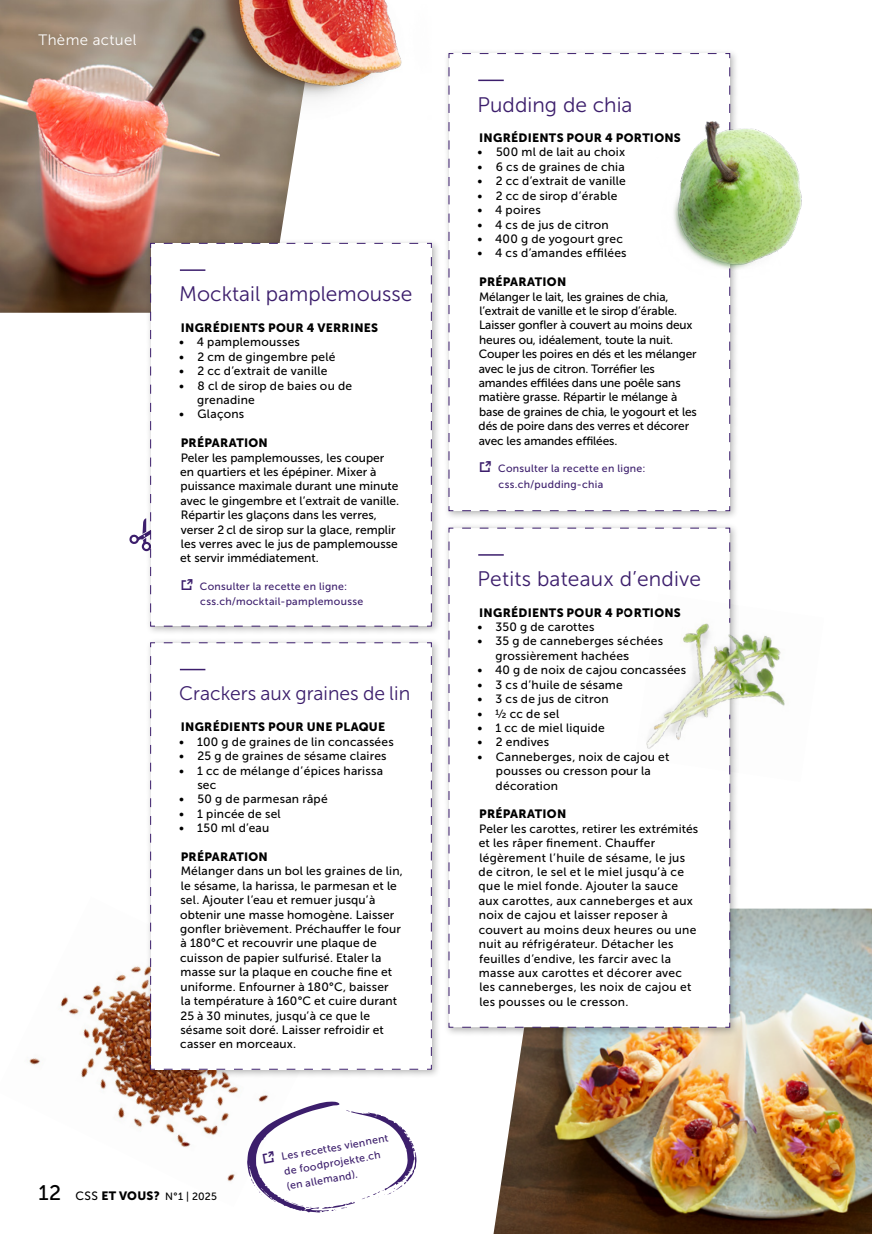
<style>
.page{position:relative;width:872px;height:1234px;background:#fff}
.page>*{position:absolute;margin:0;border:0;box-sizing:border-box;transform-origin:0 0}
.t1{font:24px "Icon CSS Link";color:#3c1e6c}
.t2{font:21px "Museo Sans 300";color:#3c1e6c}
.t3{font:19.5px "Museo Sans 300";color:#3c1e6c}
.t4{font:15px "Museo Sans 300";letter-spacing:.025em;color:#fff}
.t5{font:12px/14.4px "Museo Sans 500";letter-spacing:.015em;color:#000}
.t6{font:12px/14.4px "Museo Sans 500";letter-spacing:-.01em;color:#000}
.t7{font:12px "Museo Sans 900";letter-spacing:.02em;color:#000}
.t8{font:10.5px/15px "Museo Sans 500";letter-spacing:.03em;color:#3c1e6c}
.t9{font:10.5px "Museo Sans 500";color:#000}
.s1{font-size:21px}
.s2{font-size:12px}
.s3{font-family:"Museo Sans 900";font-size:12px}
</style>
<div class="page">
<img style="left:0;top:0;width:300px;height:313px">
<img style="left:493px;top:908px;width:379px;height:325px">
<img style="left:187px;top:0;width:215px;height:119px">
<img style="left:29px;top:966px;width:240px;height:216px">
<div style="left:145px;top:238px;width:296px;height:398px;background:#000;opacity:.3"></div>
<svg style="left:129px;top:252px;width:21px;height:360px"></svg>
<svg style="left:150px;top:242px;width:282px;height:384px"></svg>
<hr style="left:180px;top:269px;width:25px;height:2px;background:#3c1e6c">
<div style="left:443px;top:522px;width:296px;height:514px;background:#000;opacity:.3"></div>
<svg style="left:448px;top:527px;width:282px;height:500px"></svg>
<svg style="left:478px;top:554px;width:26px;height:1px"></svg>
<div style="left:145px;top:637px;width:296px;height:441px;background:#000;opacity:.3"></div>
<svg style="left:150px;top:642px;width:282px;height:427px"></svg>
<hr style="left:180px;top:668px;width:25px;height:2px;background:#3c1e6c">
<div style="left:443px;top:48px;width:296px;height:472px;background:#000;opacity:.3"></div>
<svg style="left:448px;top:53px;width:282px;height:458px"></svg>
<svg style="left:478px;top:80px;width:26px;height:1px"></svg>
<img style="left:634px;top:593px;width:151px;height:188px">
<img style="left:642px;top:85px;width:160px;height:228px">
<svg style="left:247px;top:1101px;width:169px;height:111px"></svg>
<p class="t4" style="left:38px;top:32px;width:100px">Thème actuel</p>
<h2 class="t2" style="left:179px;top:283px;width:235px">Mocktail pamplemousse</h2>
<p class="t7" style="left:181px;top:321px;width:199px">INGRÉDIENTS POUR 4 VERRINES</p>
<p class="t5" style="left:179px;top:335px;width:122px">• 4 pamplemousses</p>
<p class="t5" style="left:179px;top:349px;width:158px">• 2 cm de gingembre pelé</p>
<p class="t5" style="left:179px;top:364px;width:150px">• 2 cc d’extrait de vanille</p>
<p class="t5" style="left:197px;top:378px;width:156px;text-indent:-18px">• 8 cl de sirop de baies ou de grenadine</p>
<p class="t5" style="left:179px;top:407px;width:66px">• Glaçons</p>
<p class="t7" style="left:181px;top:436px;width:89px">PRÉPARATION</p>
<p class="t5" style="left:180px;top:450px;width:220px">Peler les pamplemousses, les couper en quartiers et les épépiner. Mixer à puissance maximale durant une minute avec le gingembre et l’extrait de vanille.<br>Répartir les glaçons dans les verres, verser 2 cl de sirop sur la glace, remplir les verres avec le jus de pamplemousse et servir immédiatement.</p>
<h1 class="t1" style="left:180px;top:571px;width:16px">z</h1>
<p class="t8" style="left:200px;top:579px;width:165px">Consulter la recette en ligne: css.ch/mocktail-pamplemousse</p>
<h3 class="t3" style="left:179px;top:682px;width:233px">Crackers aux graines de lin</h3>
<p class="t7" style="left:181px;top:720px;width:206px">INGRÉDIENTS POUR UNE PLAQUE</p>
<p class="t5" style="left:179px;top:734px;width:216px">• 100 g de graines de lin concassées</p>
<p class="t5" style="left:179px;top:748px;width:209px">• 25 g de graines de sésame claires</p>
<p class="t5" style="left:197px;top:763px;width:187px;text-indent:-18px">• 1 cc de mélange d’épices harissa sec</p>
<p class="t5" style="left:179px;top:791px;width:150px">• 50 g de parmesan râpé</p>
<p class="t5" style="left:179px;top:806px;width:103px">• 1 pincée de sel</p>
<p class="t5" style="left:179px;top:820px;width:92px">• 150 ml d’eau</p>
<p class="t7" style="left:181px;top:849px;width:89px">PRÉPARATION</p>
<p class="t5" style="left:180px;top:863px;width:224px">Mélanger dans un bol les graines de lin, le sésame, la harissa, le parmesan et le sel. Ajouter l’eau et remuer jusqu’à obtenir une masse homogène. Laisser gonfler brièvement. Préchauffer le four à 180°C et recouvrir une plaque de cuisson de papier sulfurisé. Etaler la masse sur la plaque en couche fine et uniforme. Enfourner à 180°C, baisser<br>la température à 160°C et cuire durant 25 à 30 minutes, jusqu’à ce que le sésame soit doré. Laisser refroidir et casser en morceaux.</p>
<p class="t9" style="left:38px;top:1190px;width:180px"><span class="s1">12</span> <span class="s2">CSS</span> <span class="s3">ET VOUS?</span> N° 1 | 2025</p>
<p class="t8" style="left:280px;top:1149px;width:110px;rotate:-10deg">Les recettes viennent de foodprojekte.ch (en allemand).</p>
<h2 class="t2" style="left:477px;top:93px;width:156px">Pudding de chia</h2>
<p class="t7" style="left:479px;top:131px;width:203px">INGRÉDIENTS POUR 4 PORTIONS</p>
<p class="t5" style="left:477px;top:145px;width:149px">• 500 ml de lait au choix</p>
<p class="t5" style="left:477px;top:159px;width:149px">• 6 cs de graines de chia</p>
<p class="t5" style="left:477px;top:174px;width:150px">• 2 cc d’extrait de vanille</p>
<p class="t5" style="left:477px;top:188px;width:141px">• 2 cc de sirop d’érable</p>
<p class="t5" style="left:477px;top:203px;width:65px">• 4 poires</p>
<p class="t5" style="left:477px;top:217px;width:133px">• 4 cs de jus de citron</p>
<p class="t5" style="left:477px;top:231px;width:147px">• 400 g de yogourt grec</p>
<p class="t5" style="left:477px;top:246px;width:150px">• 4 cs d’amandes effilées</p>
<p class="t7" style="left:479px;top:275px;width:89px">PRÉPARATION</p>
<p class="t6" style="left:478px;top:289px;width:220px">Mélanger le lait, les graines de chia, l’extrait de vanille et le sirop d’érable.<br>Laisser gonfler à couvert au moins deux heures ou, idéalement, toute la nuit.<br>Couper les poires en dés et les mélanger avec le jus de citron. Torréfier les amandes effilées dans une poêle sans matière grasse. Répartir le mélange à base de graines de chia, le yogourt et les dés de poire dans des verres et décorer avec les amandes effilées.</p>
<h1 class="t1" style="left:478px;top:453px;width:16px">z</h1>
<p class="t8" style="left:498px;top:461px;width:149px">Consulter la recette en ligne: css.ch/pudding-chia</p>
<h2 class="t2" style="left:477px;top:567px;width:225px">Petits bateaux d’endive</h2>
<p class="t7" style="left:479px;top:605px;width:203px">INGRÉDIENTS POUR 4 PORTIONS</p>
<p class="t5" style="left:477px;top:619px;width:118px">• 350 g de carottes</p>
<p class="t5" style="left:495px;top:634px;width:169px;text-indent:-18px">• 35 g de canneberges séchées grossièrement hachées</p>
<p class="t5" style="left:477px;top:663px;width:210px">• 40 g de noix de cajou concassées</p>
<p class="t5" style="left:477px;top:677px;width:147px">• 3 cs d’huile de sésame</p>
<p class="t5" style="left:477px;top:691px;width:132px">• 3 cs de jus de citron</p>
<p class="t5" style="left:477px;top:706px;width:83px">• ½ cc de sel</p>
<p class="t5" style="left:477px;top:720px;width:129px">• 1 cc de miel liquide</p>
<p class="t5" style="left:477px;top:735px;width:73px">• 2 endives</p>
<p class="t5" style="left:495px;top:749px;width:175px;text-indent:-18px">• Canneberges, noix de cajou et pousses ou cresson pour la décoration</p>
<p class="t7" style="left:479px;top:807px;width:89px">PRÉPARATION</p>
<p class="t5" style="left:478px;top:821px;width:221px">Peler les carottes, retirer les extrémités et les râper finement. Chauffer légèrement l’huile de sésame, le jus de citron, le sel et le miel jusqu’à ce que le miel fonde. Ajouter la sauce aux carottes, aux canneberges et aux noix de cajou et laisser reposer à couvert au moins deux heures ou une nuit au réfrigérateur. Détacher les feuilles d’endive, les farcir avec la masse aux carottes et décorer avec les canneberges, les noix de cajou et les pousses ou le cresson.</p>
</div>
